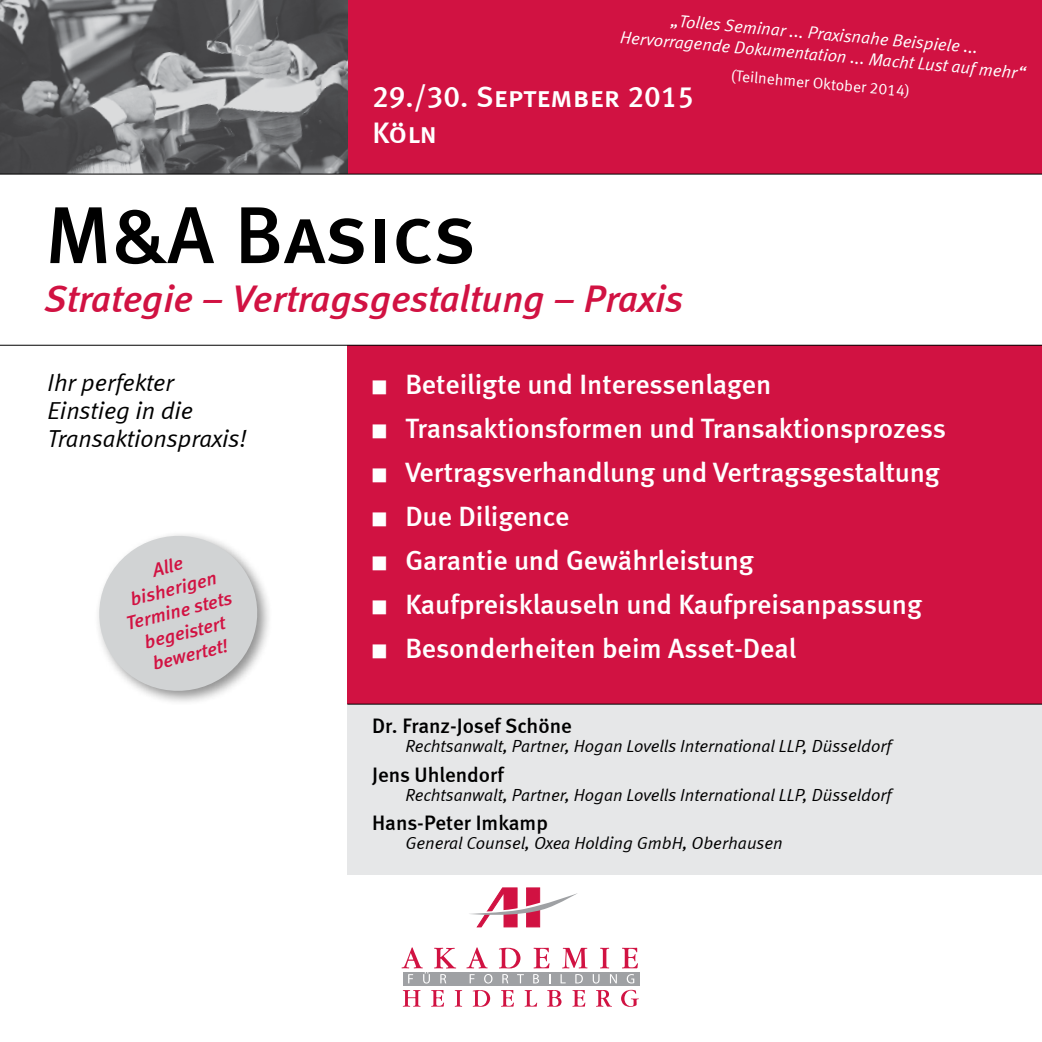
<style>
.page{position:relative;width:1042px;height:1042px;background:#fff}
.page>*{position:absolute;margin:0;border:0;box-sizing:border-box;transform-origin:0 0}
.t1{font:80.5px "Meta Medium LF Caps";letter-spacing:-.005em;color:#000}
.t2{font:italic 38.5px "Meta Medium LF";letter-spacing:-.005em;color:#d11242}
.t3{font:29.75px/36.8px "Meta Medium LF Caps";color:#fff}
.t4{font:28px "Meta Medium LF";color:#fff}
.t5{font:italic 24.5px/28px "Meta Normal LF";color:#000}
.t6{font:21px "Meta Medium LF";color:#000}
.t7{font:italic 19.25px/22.8px "Meta Medium LF";color:#d11242;text-align:center}
.t8{font:italic 17.5px "Meta Normal LF";color:#000}
.t9{font:italic 17.5px/21px "Meta Normal LF";color:#fff;text-align:center}
.t10{font:15.75px "Meta Normal LF";color:#fff}
</style>
<div class="page">
<div style="left:324px;top:0;width:718px;height:174px;background:#d11242"></div>
<div style="left:347px;top:346px;width:695px;height:358px;background:#d11242"></div>
<svg style="left:469px;top:888px;width:108px;height:39px"></svg>
<svg style="left:403px;top:990px;width:17px;height:16px"></svg>
<svg style="left:431px;top:990px;width:13px;height:16px"></svg>
<svg style="left:455px;top:990px;width:7px;height:16px"></svg>
<svg style="left:473px;top:990px;width:17px;height:16px"></svg>
<svg style="left:501px;top:990px;width:13px;height:16px"></svg>
<svg style="left:524px;top:990px;width:13px;height:16px"></svg>
<svg style="left:547px;top:990px;width:14px;height:16px"></svg>
<svg style="left:572px;top:990px;width:13px;height:16px"></svg>
<svg style="left:596px;top:990px;width:15px;height:16px"></svg>
<svg style="left:621px;top:990px;width:18px;height:17px"></svg>
<svg style="left:466px;top:947px;width:22px;height:21px"></svg>
<svg style="left:499px;top:948px;width:21px;height:20px"></svg>
<svg style="left:533px;top:948px;width:16px;height:20px"></svg>
<svg style="left:562px;top:948px;width:25px;height:20px"></svg>
<svg style="left:600px;top:948px;width:9px;height:20px"></svg>
<svg style="left:622px;top:948px;width:16px;height:20px"></svg>
<div style="left:403px;top:972px;width:236px;height:13px;background:#9fa1a4"></div>
<svg style="left:401px;top:947px;width:55px;height:36px"></svg>
<svg style="left:470px;top:974px;width:4px;height:9px"></svg>
<svg style="left:484px;top:974px;width:8px;height:9px"></svg>
<svg style="left:502px;top:974px;width:6px;height:9px"></svg>
<svg style="left:517px;top:974px;width:7px;height:9px"></svg>
<svg style="left:533px;top:974px;width:6px;height:9px"></svg>
<svg style="left:560px;top:974px;width:6px;height:9px"></svg>
<svg style="left:575px;top:974px;width:8px;height:9px"></svg>
<svg style="left:593px;top:974px;width:6px;height:9px"></svg>
<svg style="left:610px;top:974px;width:7px;height:9px"></svg>
<svg style="left:627px;top:974px;width:7px;height:9px"></svg>
<img style="left:0;top:0;width:347px;height:174px">
<div style="left:347px;top:704px;width:695px;height:171px;background:#e6e7e8"></div>
<hr style="left:0;top:345px;width:1042px;height:1px;background:#000">
<hr style="left:0;top:174px;width:1042px;height:1px;background:#000">
<svg style="left:98px;top:534px;width:170px;height:167px"></svg>
<hr style="left:347px;top:704px;width:695px;height:1px;background:#000">
<p class="t9" style="left:623px;top:5px;width:408px;rotate:5deg">„Tolles Seminar ... Praxisnahe Beispiele ...<br>Hervorragende Dokumentation ... Macht Lust auf mehr“</p>
<p class="t10" style="left:732px;top:66px;width:181px;rotate:5deg">(Teilnehmer Oktober 2014)</p>
<p class="t3" style="left:372px;top:78px;width:323px">29./30. September 2015<br>Köln</p>
<h1 class="t1" style="left:45px;top:188px;width:433px">M&amp;A Basics</h1>
<h2 class="t2" style="left:45px;top:276px;width:640px">Strategie − Vertragsgestaltung − Praxis</h2>
<p class="t5" style="left:48px;top:368px;width:200px">Ihr perfekter<br>Einstieg in die<br>Transaktionspraxis!</p>
<p class="t4" style="left:372px;top:368px;width:401px">■ Beteiligte und Interessenlagen</p>
<p class="t4" style="left:372px;top:412px;width:575px">■ Transaktionsformen und Transaktionsprozess</p>
<p class="t4" style="left:372px;top:456px;width:569px">■ Vertragsverhandlung und Vertragsgestaltung</p>
<p class="t4" style="left:372px;top:500px;width:199px">■ Due Diligence</p>
<p class="t4" style="left:372px;top:544px;width:383px">■ Garantie und Gewährleistung</p>
<p class="t4" style="left:372px;top:588px;width:551px">■ Kaufpreisklauseln und Kaufpreisanpassung</p>
<p class="t4" style="left:372px;top:631px;width:426px">■ Besonderheiten beim Asset-Deal</p>
<p class="t7" style="left:113px;top:568px;width:110px;rotate:-14deg">Alle bisherigen<br>Termine stets begeistert bewertet!</p>
<p class="t6" style="left:372px;top:714px;width:201px">Dr. Franz-Josef Schöne</p>
<p class="t8" style="left:405px;top:736px;width:487px">Rechtsanwalt, Partner, Hogan Lovells International LLP, Düsseldorf</p>
<p class="t6" style="left:372px;top:762px;width:133px">Jens Uhlendorf</p>
<p class="t8" style="left:405px;top:784px;width:487px">Rechtsanwalt, Partner, Hogan Lovells International LLP, Düsseldorf</p>
<p class="t6" style="left:372px;top:810px;width:177px">Hans-Peter Imkamp</p>
<p class="t8" style="left:405px;top:833px;width:379px">General Counsel, Oxea Holding GmbH, Oberhausen</p>
</div>
